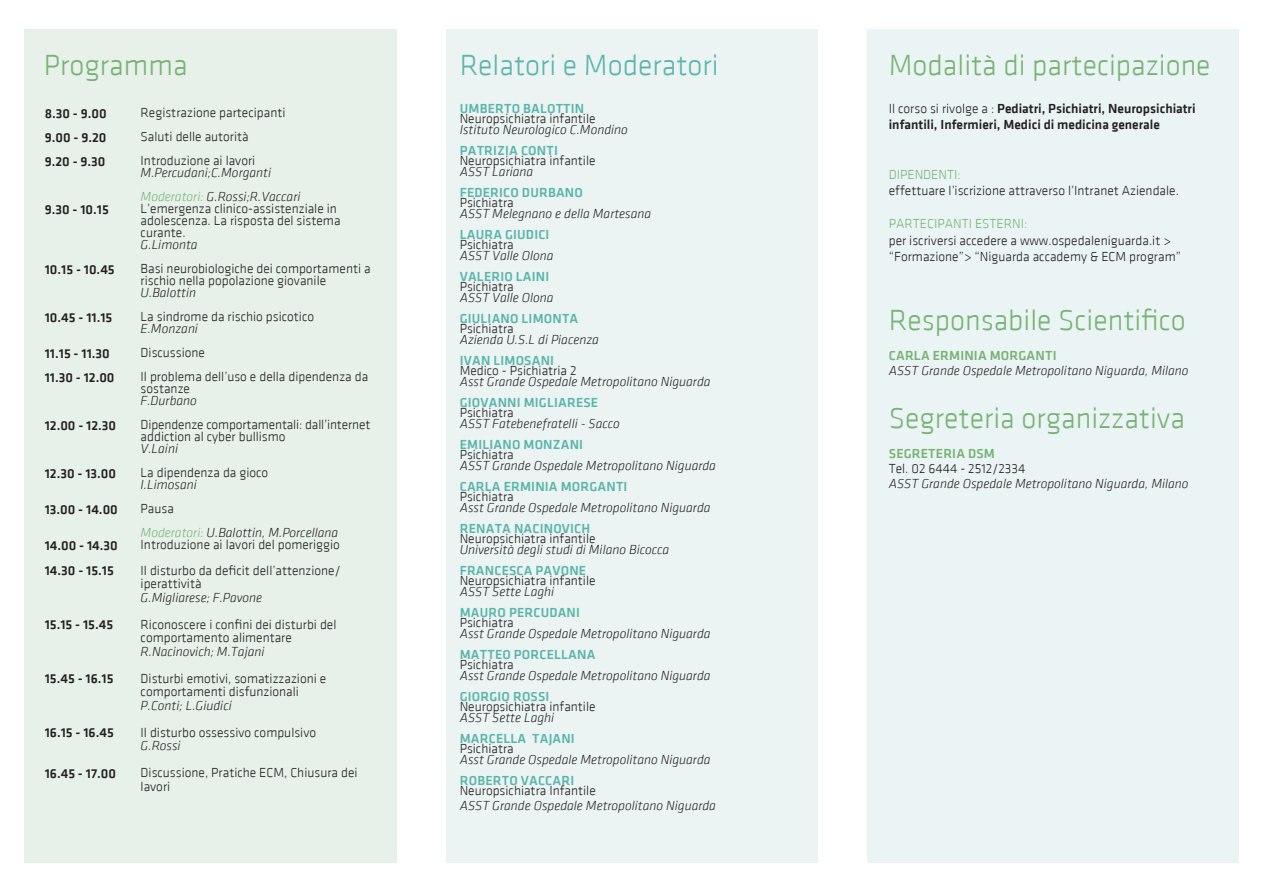
<style>
.page{position:relative;width:1263px;height:893px;background:#fff}
.page>*{position:absolute;margin:0;border:0;box-sizing:border-box;transform-origin:0 0}
.t1{font:300 30px "KLAVIKA";color:#78b275}
.t2{font:300 30px "KLAVIKA";color:#5bb5aa}
.t3{font:300 13.5px/12px "KLAVIKA";color:#231f20}
.t4{font:italic 300 13.5px "KLAVIKA";color:#231f20}
.t5{font:500 13.5px "KLAVIKA";color:#231f20}
.t6{font:500 13.5px "KLAVIKA";letter-spacing:.015em;color:#5bb5aa}
.t7{font:500 13.5px "KLAVIKA";letter-spacing:.015em;color:#78b275}
.t8{font:300 13.5px "KLAVIKA";color:#78b275}
.s1{color:#78b275}
.s2{font-weight:300}
</style>
<div class="page">
<div style="left:25px;top:30px;width:372px;height:833px;background:#e7f1ea"></div>
<div style="left:867px;top:30px;width:371px;height:833px;background:#ebf4f5"></div>
<div style="left:446px;top:30px;width:372px;height:833px;background:#ebf4f3"></div>
<p class="t1" style="left:44px;top:50px;width:145px">Programma</p>
<p class="t2" style="left:460px;top:49px;width:260px">Relatori e Moderatori</p>
<p class="t6" style="left:460px;top:101px;width:126px">UMBERTO BALOTTIN</p>
<p class="t3" style="left:460px;top:113px;width:137px">Neuropsichiatra infantile</p>
<p class="t4" style="left:460px;top:122px;width:170px">Istituto Neurologico C.Mondino</p>
<p class="t6" style="left:460px;top:143px;width:100px">PATRIZIA CONTI</p>
<p class="t3" style="left:460px;top:155px;width:137px">Neuropsichiatra infantile</p>
<p class="t4" style="left:460px;top:164px;width:75px">ASST Lariana</p>
<p class="t6" style="left:460px;top:185px;width:125px">FEDERICO DURBANO</p>
<p class="t3" style="left:460px;top:197px;width:56px">Psichiatra</p>
<p class="t4" style="left:460px;top:206px;width:193px">ASST Melegnano e della Martesana</p>
<p class="t6" style="left:460px;top:227px;width:91px">LAURA GIUDICI</p>
<p class="t3" style="left:460px;top:239px;width:56px">Psichiatra</p>
<p class="t4" style="left:460px;top:248px;width:95px">ASST Valle Olona</p>
<p class="t6" style="left:460px;top:269px;width:91px">VALERIO LAINI</p>
<p class="t3" style="left:460px;top:281px;width:56px">Psichiatra</p>
<p class="t4" style="left:460px;top:290px;width:95px">ASST Valle Olona</p>
<p class="t6" style="left:460px;top:311px;width:120px">GIULIANO LIMONTA</p>
<p class="t3" style="left:460px;top:323px;width:56px">Psichiatra</p>
<p class="t4" style="left:460px;top:332px;width:141px">Azienda U.S.L di Piacenza</p>
<p class="t6" style="left:460px;top:353px;width:96px">IVAN LIMOSANI</p>
<p class="t3" style="left:460px;top:365px;width:118px">Medico - Psichiatria 2</p>
<p class="t4" style="left:460px;top:374px;width:252px">Asst Grande Ospedale Metropolitano Niguarda</p>
<p class="t6" style="left:460px;top:395px;width:140px">GIOVANNI MIGLIARESE</p>
<p class="t3" style="left:460px;top:407px;width:56px">Psichiatra</p>
<p class="t4" style="left:460px;top:416px;width:162px">ASST Fatebenefratelli - Sacco</p>
<p class="t6" style="left:460px;top:437px;width:125px">EMILIANO MONZANI</p>
<p class="t3" style="left:460px;top:449px;width:56px">Psichiatra</p>
<p class="t4" style="left:460px;top:458px;width:258px">ASST Grande Ospedale Metropolitano Niguarda</p>
<p class="t6" style="left:460px;top:479px;width:169px">CARLA ERMINIA MORGANTI</p>
<p class="t3" style="left:460px;top:491px;width:56px">Psichiatra</p>
<p class="t4" style="left:460px;top:500px;width:252px">Asst Grande Ospedale Metropolitano Niguarda</p>
<p class="t6" style="left:460px;top:521px;width:132px">RENATA NACINOVICH</p>
<p class="t3" style="left:460px;top:533px;width:137px">Neuropsichiatra infantile</p>
<p class="t4" style="left:460px;top:542px;width:211px">Università degli studi di Milano Bicocca</p>
<p class="t6" style="left:460px;top:563px;width:128px">FRANCESCA PAVONE</p>
<p class="t3" style="left:460px;top:575px;width:137px">Neuropsichiatra infantile</p>
<p class="t4" style="left:460px;top:584px;width:96px">ASST Sette Laghi</p>
<p class="t6" style="left:460px;top:605px;width:122px">MAURO PERCUDANI</p>
<p class="t3" style="left:460px;top:617px;width:56px">Psichiatra</p>
<p class="t4" style="left:460px;top:626px;width:252px">Asst Grande Ospedale Metropolitano Niguarda</p>
<p class="t6" style="left:460px;top:647px;width:137px">MATTEO PORCELLANA</p>
<p class="t3" style="left:460px;top:659px;width:56px">Psichiatra</p>
<p class="t4" style="left:460px;top:668px;width:252px">Asst Grande Ospedale Metropolitano Niguarda</p>
<p class="t6" style="left:460px;top:689px;width:91px">GIORGIO ROSSI</p>
<p class="t3" style="left:460px;top:701px;width:137px">Neuropsichiatra infantile</p>
<p class="t4" style="left:460px;top:710px;width:96px">ASST Sette Laghi</p>
<p class="t6" style="left:460px;top:731px;width:117px">MARCELLA TAJANI</p>
<p class="t3" style="left:460px;top:743px;width:56px">Psichiatra</p>
<p class="t4" style="left:460px;top:752px;width:252px">Asst Grande Ospedale Metropolitano Niguarda</p>
<p class="t6" style="left:460px;top:773px;width:116px">ROBERTO VACCARI</p>
<p class="t3" style="left:460px;top:785px;width:138px">Neuropsichiatra Infantile</p>
<p class="t4" style="left:460px;top:799px;width:258px">ASST Grande Ospedale Metropolitano Niguarda</p>
<p class="t3" style="left:141px;top:107px;width:146px">Registrazione partecipanti</p>
<p class="t3" style="left:141px;top:131px;width:110px">Saluti delle autorità</p>
<p class="t3" style="left:141px;top:155px;width:116px">Introduzione ai lavori</p>
<p class="t4" style="left:141px;top:166px;width:132px">M.Percudani;C.Morganti</p>
<p class="t4" style="left:141px;top:190px;width:161px"><span class="s1">Moderatori:</span> G.Rossi;R.Vaccari</p>
<p class="t3" style="left:141px;top:203px;width:198px">L’emergenza clinico-assistenziale in</p>
<p class="t3" style="left:141px;top:215px;width:201px">adolescenza. La risposta del sistema curante.</p>
<p class="t4" style="left:141px;top:238px;width:59px">G.Limonta</p>
<p class="t3" style="left:141px;top:263px;width:231px">Basi neurobiologiche dei comportamenti a rischio nella popolazione giovanile</p>
<p class="t4" style="left:141px;top:286px;width:57px">U.Balottin</p>
<p class="t3" style="left:141px;top:311px;width:175px">La sindrome da rischio psicotico</p>
<p class="t4" style="left:141px;top:322px;width:59px">E.Monzani</p>
<p class="t3" style="left:141px;top:347px;width:66px">Discussione</p>
<p class="t3" style="left:141px;top:371px;width:229px">Il problema dell’uso e della dipendenza da sostanze</p>
<p class="t4" style="left:141px;top:394px;width:58px">F.Durbano</p>
<p class="t3" style="left:141px;top:419px;width:231px">Dipendenze comportamentali: dall’internet addiction al cyber bullismo</p>
<p class="t4" style="left:141px;top:442px;width:39px">V.Laini</p>
<p class="t3" style="left:141px;top:467px;width:129px">La dipendenza da gioco</p>
<p class="t4" style="left:141px;top:478px;width:58px">I.Limosani</p>
<p class="t3" style="left:141px;top:503px;width:35px">Pausa</p>
<p class="t4" style="left:141px;top:526px;width:199px"><span class="s1">Moderatori:</span> U.Balottin, M.Porcellana</p>
<p class="t3" style="left:141px;top:539px;width:201px">Introduzione ai lavori del pomeriggio</p>
<p class="t3" style="left:141px;top:565px;width:202px">Il disturbo da deficit dell’attenzione/</p>
<p class="t3" style="left:141px;top:578px;width:62px">iperattività</p>
<p class="t4" style="left:141px;top:590px;width:123px">G.Migliarese; F.Pavone</p>
<p class="t3" style="left:141px;top:619px;width:197px">Riconoscere i confini dei disturbi del</p>
<p class="t3" style="left:141px;top:632px;width:153px">comportamento alimentare</p>
<p class="t4" style="left:141px;top:644px;width:125px">R.Nacinovich; M.Tajani</p>
<p class="t3" style="left:141px;top:673px;width:187px">Disturbi emotivi, somatizzazioni e</p>
<p class="t3" style="left:141px;top:686px;width:160px">comportamenti disfunzionali</p>
<p class="t4" style="left:141px;top:698px;width:93px">P.Conti; L.Giudici</p>
<p class="t3" style="left:141px;top:727px;width:177px">Il disturbo ossessivo compulsivo</p>
<p class="t4" style="left:141px;top:739px;width:42px">G.Rossi</p>
<p class="t3" style="left:141px;top:766px;width:218px;line-height:13.5px">Discussione, Pratiche ECM, Chiusura dei lavori</p>
<p class="t5" style="left:45px;top:106px;width:63px">8.30 - 9.00</p>
<p class="t5" style="left:45px;top:130px;width:63px">9.00 - 9.20</p>
<p class="t5" style="left:45px;top:154px;width:62px">9.20 - 9.30</p>
<p class="t5" style="left:45px;top:202px;width:66px">9.30 - 10.15</p>
<p class="t5" style="left:45px;top:262px;width:71px">10.15 - 10.45</p>
<p class="t5" style="left:45px;top:310px;width:69px">10.45 - 11.15</p>
<p class="t5" style="left:45px;top:346px;width:67px">11.15 - 11.30</p>
<p class="t5" style="left:45px;top:370px;width:71px">11.30 - 12.00</p>
<p class="t5" style="left:45px;top:418px;width:73px">12.00 - 12.30</p>
<p class="t5" style="left:45px;top:466px;width:73px">12.30 - 13.00</p>
<p class="t5" style="left:45px;top:502px;width:75px">13.00 - 14.00</p>
<p class="t5" style="left:45px;top:538px;width:75px">14.00 - 14.30</p>
<p class="t5" style="left:45px;top:563px;width:71px">14.30 - 15.15</p>
<p class="t5" style="left:45px;top:617px;width:70px">15.15 - 15.45</p>
<p class="t5" style="left:45px;top:671px;width:70px">15.45 - 16.15</p>
<p class="t5" style="left:45px;top:725px;width:71px">16.15 - 16.45</p>
<p class="t5" style="left:45px;top:766px;width:73px">16.45 - 17.00</p>
<p class="t1" style="left:889px;top:49px;width:323px">Modalità di partecipazione</p>
<p class="t5" style="left:889px;top:101px;width:308px"><span class="s2">Il corso si rivolge a :</span> Pediatri, Psichiatri, Neuropsichiatri</p>
<p class="t5" style="left:889px;top:118px;width:273px">infantili, Infermieri, Medici di medicina generale</p>
<p class="t8" style="left:889px;top:167px;width:73px">DIPENDENTI:</p>
<p class="t3" style="left:889px;top:185px;width:292px">effettuare l’iscrizione attraverso l’Intranet Aziendale.</p>
<p class="t8" style="left:889px;top:217px;width:140px">PARTECIPANTI ESTERNI:</p>
<p class="t3" style="left:889px;top:232px;width:294px;line-height:16.5px">per iscriversi accedere a www.ospedaleniguarda.it &gt; “Formazione”&gt; “Niguarda accademy &amp; ECM program”</p>
<p class="t1" style="left:889px;top:305px;width:298px">Responsabile Scientifico</p>
<p class="t7" style="left:889px;top:349px;width:169px">CARLA ERMINIA MORGANTI</p>
<p class="t4" style="left:889px;top:364px;width:301px">ASST Grande Ospedale Metropolitano Niguarda, Milano</p>
<p class="t1" style="left:889px;top:402px;width:298px">Segreteria organizzativa</p>
<p class="t7" style="left:889px;top:446px;width:108px">SEGRETERIA DSM</p>
<p class="t3" style="left:889px;top:463px;width:138px">Tel. 02 6444 - 2512/2334</p>
<p class="t4" style="left:889px;top:476px;width:301px">ASST Grande Ospedale Metropolitano Niguarda, Milano</p>
</div>
